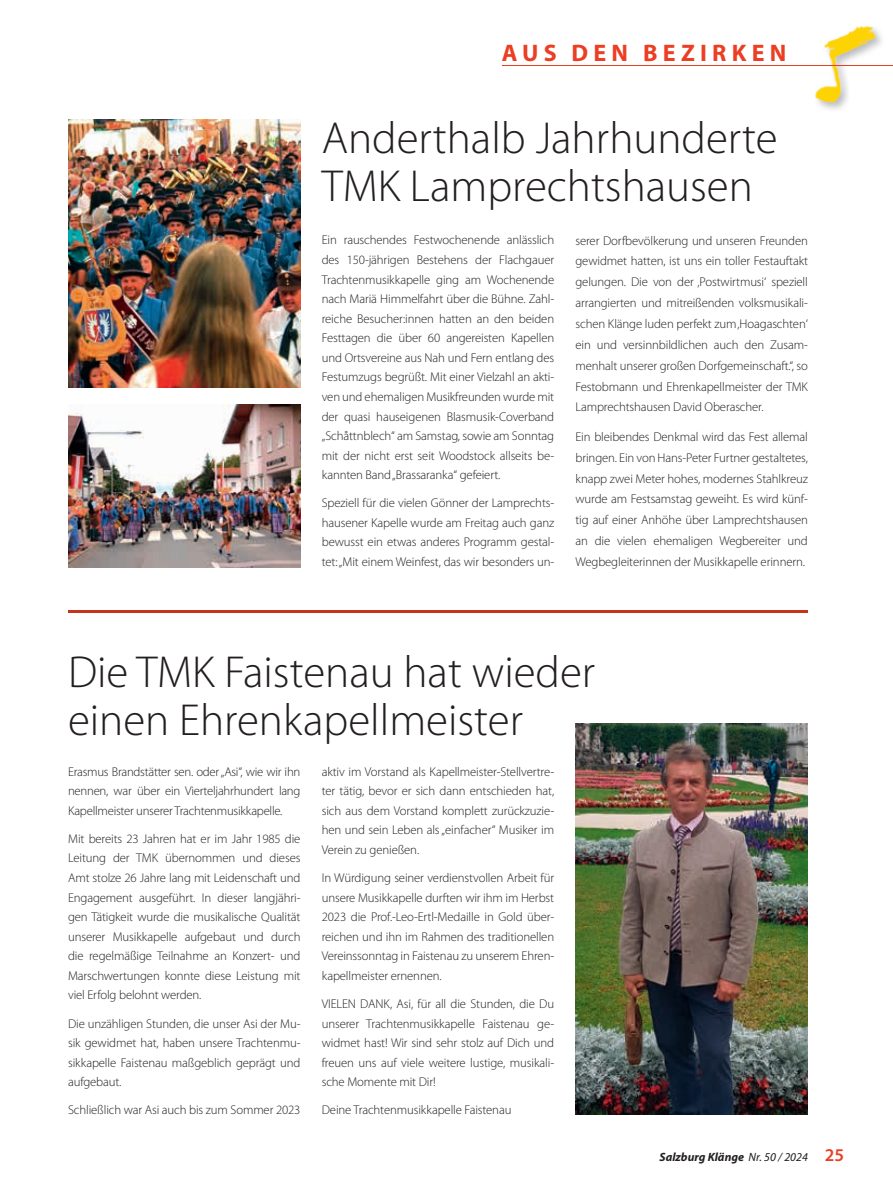
<style>
.page{position:relative;width:893px;height:1191px;background:#fff}
.page>*{position:absolute;margin:0;border:0;box-sizing:border-box;transform-origin:0 0}
.t1{font:300 45px/48px "Myriad Pro";color:#231f20}
.t2{font:700 24px "Myriad Pro";letter-spacing:.22em;color:#eb3e23}
.t3{font:300 12.75px/19.5px "Myriad Pro";letter-spacing:-.01em;color:#231f20;text-align:justify}
.t4{font:italic 700 12px "Myriad Pro";color:#231f20}
.s1{font-weight:400}
.s2{font-weight:600;font-style:normal;font-size:18px;color:#eb3e23}
</style>
<div class="page">
<img style="left:815px;top:26px;width:67px;height:84px">
<hr style="left:503px;top:65px;width:390px;height:1px;background:#eb3e23">
<img style="left:68px;top:119px;width:232px;height:268px">
<hr style="left:68px;top:610px;width:740px;height:2px;background:#c9331b">
<img style="left:575px;top:724px;width:233px;height:390px">
<img style="left:68px;top:404px;width:232px;height:163px">
<h2 class="t2" style="left:502px;top:39px;width:286px">AUS DEN BEZIRKEN</h2>
<h1 class="t1" style="left:322px;top:115px;width:457px">Anderthalb Jahrhunderte<br>TMK Lamprechtshausen</h1>
<p class="t3" style="left:322px;top:231px;width:234px">Ein rauschendes Festwochenende anlässlich des 150-jährigen Bestehens der Flachgauer Trachtenmusikkapelle ging am Wochenende nach Mariä Himmelfahrt über die Bühne. Zahl&shy;reiche Besucher:innen hatten an den beiden Festtagen die über 60 angereisten Kapellen und Ortsvereine aus Nah und Fern entlang des Festumzugs begrüßt. Mit einer Vielzahl an akti&shy;ven und ehemaligen Musikfreunden wurde mit der quasi hauseigenen Blasmusik-Coverband „Schåttnblech“ am Samstag, sowie am Sonntag mit der nicht erst seit Woodstock allseits be&shy;kannten Band „Brassaranka“ gefeiert.</p>
<p class="t3" style="left:322px;top:493px;width:234px">Speziell für die vielen Gönner der Lamprechts&shy;hausener Kapelle wurde am Freitag auch ganz bewusst ein etwas anderes Programm gestal&shy;tet: „Mit einem Weinfest, das wir besonders un-</p>
<p class="t3" style="left:575px;top:230px;width:234px;line-height:20.9px">serer Dorfbevölkerung und unseren Freunden gewidmet hatten, ist uns ein toller Festauftakt gelungen. Die von der ‚Postwirtmusi‘ speziell arrangierten und mitreißenden volksmusikali&shy;schen Klänge luden perfekt zum ‚Hoagaschten‘ ein und versinnbildlichen auch den Zusam&shy;menhalt unserer großen Dorfgemeinschaft.“, so Festobmann und Ehrenkapellmeister der TMK Lamprechtshausen David Oberascher.</p>
<p class="t3" style="left:575px;top:426px;width:234px;line-height:20.9px">Ein bleibendes Denkmal wird das Fest allemal bringen. Ein von Hans-Peter Furtner gestaltetes, knapp zwei Meter hohes, modernes Stahlkreuz wurde am Festsamstag geweiht. Es wird künf&shy;tig auf einer Anhöhe über Lamprechtshausen an die vielen ehemaligen Wegbereiter und Wegbegleiterinnen der Musikkapelle erinnern.</p>
<h1 class="t1" style="left:68px;top:649px;width:529px">Die TMK Faistenau hat wieder einen Ehrenkapellmeister</h1>
<p class="t3" style="left:68px;top:762px;width:234px">Erasmus Brandstätter sen. oder „Asi“, wie wir ihn nennen, war über ein Vierteljahrhundert lang Kapellmeister unserer Trachtenmusikkapelle.</p>
<p class="t3" style="left:68px;top:829px;width:234px">Mit bereits 23 Jahren hat er im Jahr 1985 die Leitung der TMK übernommen und dieses Amt stolze 26 Jahre lang mit Leidenschaft und Engagement ausgeführt. In dieser langjähri&shy;gen Tätigkeit wurde die musikalische Qualität unserer Musikkapelle aufgebaut und durch die regelmäßige Teilnahme an Konzert- und Marschwertungen konnte diese Leistung mit viel Erfolg belohnt werden.</p>
<p class="t3" style="left:68px;top:1013px;width:234px">Die unzähligen Stunden, die unser Asi der Mu&shy;sik gewidmet hat, haben unsere Trachtenmu&shy;sikkapelle Faistenau maßgeblich geprägt und aufgebaut.</p>
<p class="t3" style="left:68px;top:1100px;width:234px">Schließlich war Asi auch bis zum Sommer 2023</p>
<p class="t3" style="left:322px;top:762px;width:234px">aktiv im Vorstand als Kapellmeister-Stellvertre&shy;ter tätig, bevor er sich dann entschieden hat, sich aus dem Vorstand komplett zurückzuzie&shy;hen und sein Leben als „einfacher“ Musiker im Verein zu genießen.</p>
<p class="t3" style="left:322px;top:868px;width:234px">In Würdigung seiner verdienstvollen Arbeit für unsere Musikkapelle durften wir ihm im Herbst 2023 die Prof.-Leo-Ertl-Medaille in Gold über&shy;reichen und ihn im Rahmen des traditionellen Vereinssonntag in Faistenau zu unserem Ehren&shy;kapellmeister ernennen.</p>
<p class="t3" style="left:322px;top:994px;width:234px">VIELEN DANK, Asi, für all die Stunden, die Du unserer Trachtenmusikkapelle Faistenau ge&shy;widmet hast! Wir sind sehr stolz auf Dich und freuen uns auf viele weitere lustige, musikali&shy;sche Momente mit Dir!</p>
<p class="t3" style="left:322px;top:1100px;width:191px">Deine Trachtenmusikkapelle Faistenau</p>
<p class="t4" style="left:659px;top:1149px;width:186px">Salzburg Klänge <span class="s1">Nr. 50 / 2024</span> <span class="s2">25</span></p>
</div>
